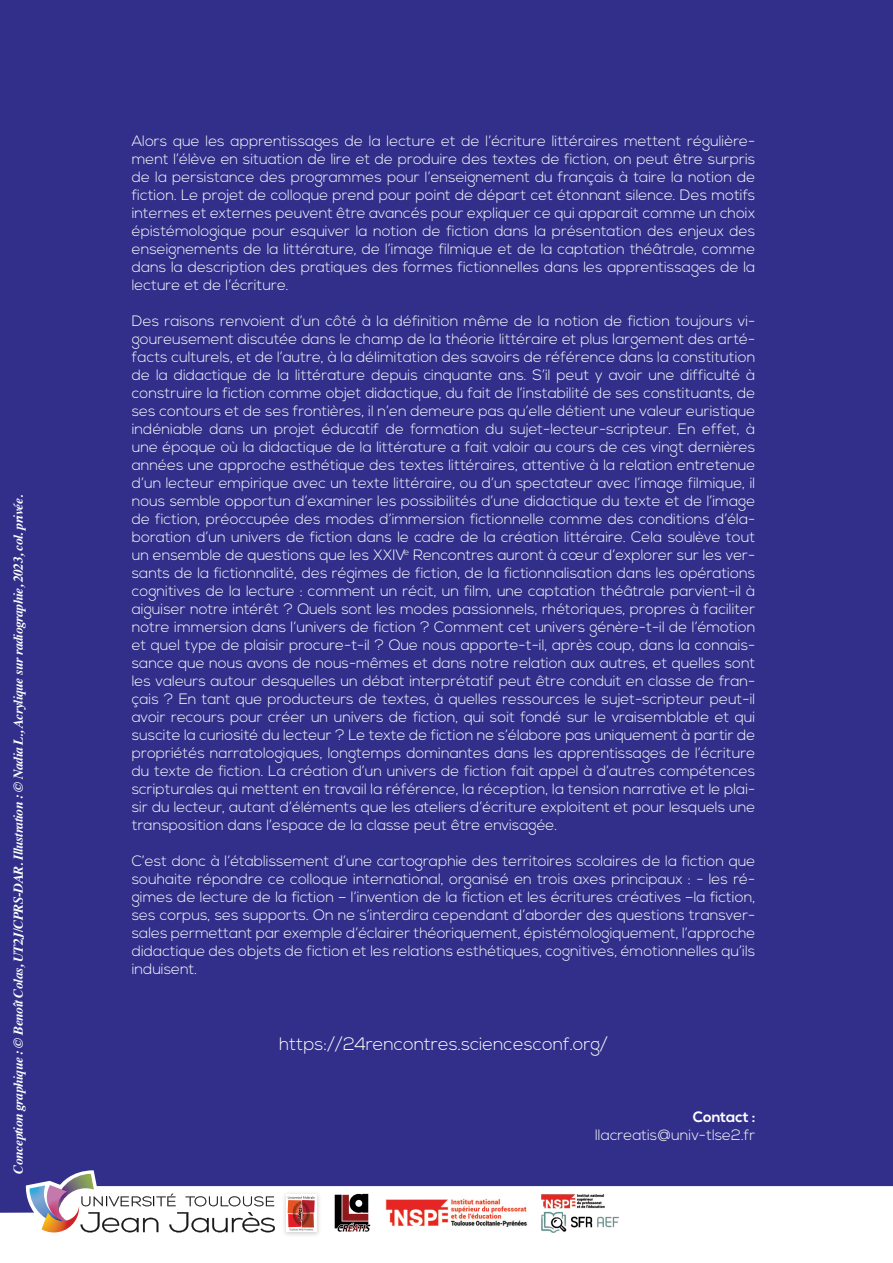
<style>
.page{position:relative;width:893px;height:1263px;background:#312f8a}
.page>*{position:absolute;margin:0;border:0;box-sizing:border-box;transform-origin:0 0}
.t1{font:300 18px "Nexa";color:#fff}
.t2{font:300 15px/18px "Nexa";color:#fff;text-align:justify}
.t3{font:700 15px "Nexa";color:#fff}
.t4{font:italic 700 13.5px "Times";letter-spacing:-.03em;color:#fff}
</style>
<div class="page">
<svg style="left:0;top:1170px;width:893px;height:83px;fill:#fff"></svg>
<svg style="left:30px;top:1174px;width:245px;height:58px"></svg>
<img style="left:280px;top:1189px;width:45px;height:51px">
<div style="left:286px;top:1195px;width:31px;height:37px;background:#fff"></div>
<svg style="left:288px;top:1196px;width:27px;height:35px"></svg>
<div style="left:0;top:1253px;width:893px;height:10px;background:#fff"></div>
<img style="left:541px;top:1194px;width:79px;height:39px">
<svg style="left:335px;top:1194px;width:36px;height:38px"></svg>
<img style="left:384px;top:1196px;width:145px;height:34px">
<p class="t4" style="left:6px;top:1174px;width:680px;rotate:-90deg">Conception graphique : © Benoît Colas, UT2J/CPRS-DAR. Illustration : © Nadia L., Acrylique sur radiographie, 2023, col. privée.</p>
<p class="t2" style="left:132px;top:133px;width:625px">Alors que les apprentissages de la lecture et de l’écriture littéraires mettent régulière&shy;ment l’élève en situation de lire et de produire des textes de fiction, on peut être surpris de la persistance des programmes pour l’enseignement du français à taire la notion de fiction. Le projet de colloque prend pour point de départ cet étonnant silence. Des motifs internes et externes peuvent être avancés pour expliquer ce qui apparait comme un choix épistémologique pour esquiver la notion de fiction dans la présentation des enjeux des enseignements de la littérature, de l’image filmique et de la captation théâtrale, comme dans la description des pratiques des formes fictionnelles dans les apprentissages de la lecture et de l’écriture.</p>
<p class="t2" style="left:132px;top:313px;width:625px">Des raisons renvoient d’un côté à la définition même de la notion de fiction toujours vi&shy;goureusement discutée dans le champ de la théorie littéraire et plus largement des arté&shy;facts culturels, et de l’autre, à la délimitation des savoirs de référence dans la constitution de la didactique de la littérature depuis cinquante ans. S’il peut y avoir une difficulté à construire la fiction comme objet didactique, du fait de l’instabilité de ses constituants, de ses contours et de ses frontières, il n’en demeure pas qu’elle détient une valeur euristique indéniable dans un projet éducatif de formation du sujet-lecteur-scripteur. En effet, à une époque où la didactique de la littérature a fait valoir au cours de ces vingt dernières années une approche esthétique des textes littéraires, attentive à la relation entretenue d’un lecteur empirique avec un texte littéraire, ou d’un spectateur avec l’image filmique, il nous semble opportun d’examiner les possibilités d’une didactique du texte et de l’image de fiction, préoccupée des modes d’immersion fictionnelle comme des conditions d’éla&shy;boration d’un univers de fiction dans le cadre de la création littéraire. Cela soulève tout un ensemble de questions que les XXIV<sup>e</sup> Rencontres auront à cœur d’explorer sur les ver&shy;sants de la fictionnalité, des régimes de fiction, de la fictionnalisation dans les opérations cognitives de la lecture : comment un récit, un film, une captation théâtrale parvient-il à aiguiser notre intérêt ? Quels sont les modes passionnels, rhétoriques, propres à faciliter notre immersion dans l’univers de fiction ? Comment cet univers génère-t-il de l’émotion et quel type de plaisir procure-t-il ? Que nous apporte-t-il, après coup, dans la connais&shy;sance que nous avons de nous-mêmes et dans notre relation aux autres, et quelles sont les valeurs autour desquelles un débat interprétatif peut être conduit en classe de fran&shy;çais ? En tant que producteurs de textes, à quelles ressources le sujet-scripteur peut-il avoir recours pour créer un univers de fiction, qui soit fondé sur le vraisemblable et qui suscite la curiosité du lecteur ? Le texte de fiction ne s’élabore pas uniquement à partir de propriétés narratologiques, longtemps dominantes dans les apprentissages de l’écriture du texte de fiction. La création d’un univers de fiction fait appel à d’autres compétences scripturales qui mettent en travail la référence, la réception, la tension narrative et le plai&shy;sir du lecteur, autant d’éléments que les ateliers d’écriture exploitent et pour lesquels une transposition dans l’espace de la classe peut être envisagée.</p>
<p class="t2" style="left:132px;top:853px;width:625px">C’est donc à l’établissement d’une cartographie des territoires scolaires de la fiction que souhaite répondre ce colloque international, organisé en trois axes principaux : - les ré&shy;gimes de lecture de la fiction – l’invention de la fiction et les écritures créatives –la fiction, ses corpus, ses supports. On ne s’interdira cependant d’aborder des questions transver&shy;sales permettant par exemple d’éclairer théoriquement, épistémologiquement, l’approche didactique des objets de fiction et les relations esthétiques, cognitives, émotionnelles qu’ils induisent.</p>
<p class="t1" style="left:279px;top:1033px;width:330px">https://24rencontres.sciencesconf.org/</p>
<p class="t3" style="left:693px;top:1108px;width:64px">Contact :</p>
<p class="t2" style="left:595px;top:1126px;width:162px">llacreatis@univ-tlse2.fr</p>
</div>
